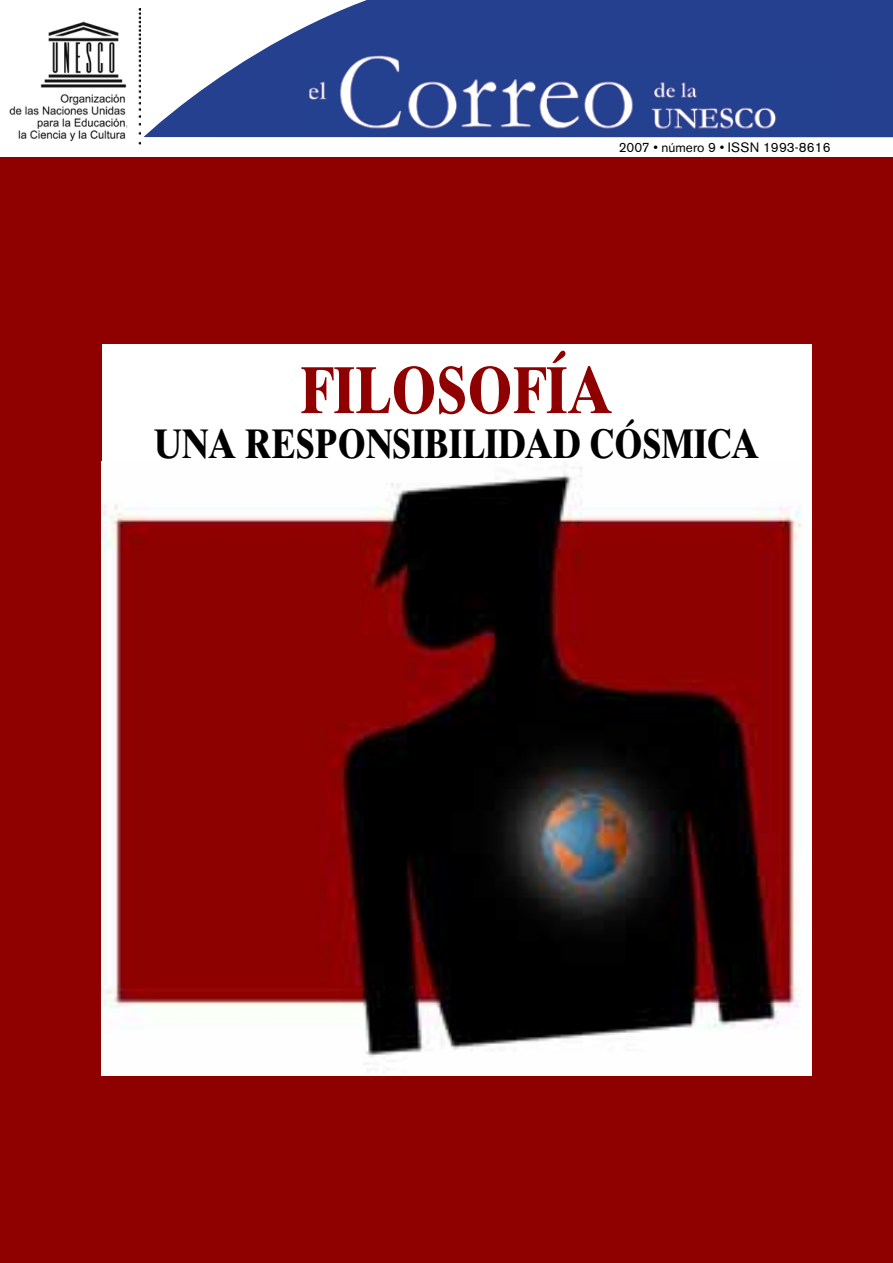
<style>
.page{position:relative;width:893px;height:1263px;background:#fff}
.page>*{position:absolute;margin:0;border:0;box-sizing:border-box;transform-origin:0 0}
.t1{font:700 66.45px "Times Ten";letter-spacing:-.01em;color:#8f0100;scale:.84 1}
.t2{font:700 41.4px "Times Ten";letter-spacing:-.01em;color:#000;scale:.84 1}
.t3{font:13.5px "Akzidenz Grotesk BE";color:#000}
</style>
<div class="page">
<div style="left:0;top:157px;width:893px;height:1106px;background:#8f0100"></div>
<div style="left:102px;top:344px;width:709px;height:731px;background:#fff"></div>
<img style="left:102px;top:467px;width:700px;height:603px">
<svg style="left:144px;top:0;width:749px;height:137px;fill:#25408f"></svg>
<img style="left:296px;top:54px;width:543px;height:78px">
<img style="left:9px;top:9px;width:131px;height:136px">
<p class="t3" style="left:619px;top:139px;width:213px">2007 • número 9 • ISSN 1993-8616</p>
<h1 class="t1" style="left:300px;top:350px;width:374px">FILOSOFÍA</h1>
<h2 class="t2" style="left:153px;top:419px;width:723px">UNA RESPONSIBILIDAD CÓSMICA</h2>
</div>
